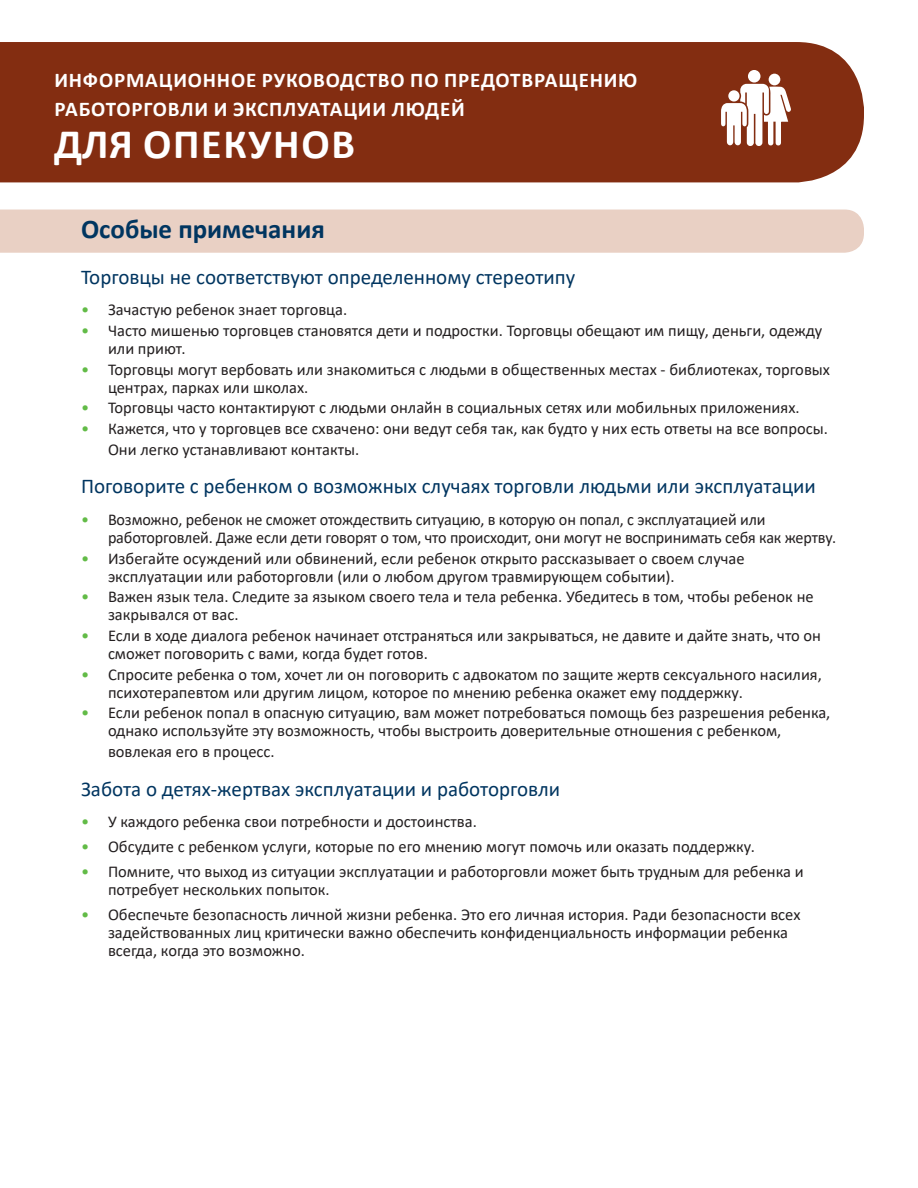
<style>
.page{position:relative;width:918px;height:1188px;background:#fff}
.page>*{position:absolute;margin:0;border:0;box-sizing:border-box;transform-origin:0 0}
.t1{font:700 42px "Calibri";letter-spacing:.04em;color:#fff}
.t2{font:700 27px "Calibri";color:#003560}
.t3{font:21px "Calibri";color:#003560}
.t4{font:700 21px/28.5px "Calibri";letter-spacing:.04em;color:#fff}
.t5{font:16.5px/18px "Calibri";color:#231f20}
.s1{color:#62bb47}
</style>
<div class="page">
<div style="left:0;top:42px;width:864px;height:140px;background:#832d11"></div>
<div style="left:0;top:210px;width:864px;height:43px;background:#e9d0c4"></div>
<div style="left:748px;top:70px;width:13px;height:13px;background:#fff;border-radius:50%"></div>
<div style="left:769px;top:74px;width:11px;height:11px;background:#fff;border-radius:50%"></div>
<svg style="left:721px;top:84px;width:70px;height:62px"></svg>
<p class="t4" style="left:54px;top:66px;width:585px">ИНФОРМАЦИОННОЕ РУКОВОДСТВО ПО ПРЕДОТВРАЩЕНИЮ<br>РАБОТОРГОВЛИ И ЭКСПЛУАТАЦИИ ЛЮДЕЙ</p>
<p class="t1" style="left:54px;top:114px;width:302px">ДЛЯ ОПЕКУНОВ</p>
<p class="t2" style="left:81px;top:210px;width:245px">Особые примечания</p>
<p class="t3" style="left:81px;top:262px;width:496px">Торговцы не соответствуют определенному стереотипу</p>
<p class="t5" style="left:81px;top:300px;width:268px"><span class="s1">•</span> Зачастую ребенок знает торговца.</p>
<p class="t5" style="left:108px;top:321px;width:716px;text-indent:-27px"><span class="s1">•</span> Часто мишенью торговцев становятся дети и подростки. Торговцы обещают им пищу, деньги, одежду или приют.</p>
<p class="t5" style="left:108px;top:360px;width:724px;text-indent:-27px"><span class="s1">•</span> Торговцы могут вербовать или знакомиться с людьми в общественных местах - библиотеках, торговых центрах, парках или школах.</p>
<p class="t5" style="left:81px;top:398px;width:720px"><span class="s1">•</span> Торговцы часто контактируют с людьми онлайн в социальных сетях или мобильных приложениях.</p>
<p class="t5" style="left:108px;top:418px;width:722px;line-height:20.7px;text-indent:-27px"><span class="s1">•</span> Кажется, что у торговцев все схвачено: они ведут себя так, как будто у них есть ответы на все вопросы.<br>Они легко устанавливают контакты.</p>
<p class="t3" style="left:81px;top:472px;width:736px">Поговорите с ребенком о возможных случаях торговли людьми или эксплуатации</p>
<p class="t5" style="left:108px;top:510px;width:730px;text-indent:-27px"><span class="s1">•</span> Возможно, ребенок не сможет отождествить ситуацию, в которую он попал, с эксплуатацией или работорговлей. Даже если дети говорят о том, что происходит, они могут не воспринимать себя как жертву.</p>
<p class="t5" style="left:108px;top:549px;width:638px;text-indent:-27px"><span class="s1">•</span> Избегайте осуждений или обвинений, если ребенок открыто рассказывает о своем случае эксплуатации или работорговли (или о любом другом травмирующем событии).</p>
<p class="t5" style="left:108px;top:587px;width:707px;text-indent:-27px"><span class="s1">•</span> Важен язык тела. Следите за языком своего тела и тела ребенка. Убедитесь в том, чтобы ребенок не закрывался от вас.</p>
<p class="t5" style="left:108px;top:626px;width:715px;text-indent:-27px"><span class="s1">•</span> Если в ходе диалога ребенок начинает отстраняться или закрываться, не давите и дайте знать, что он сможет поговорить с вами, когда будет готов.</p>
<p class="t5" style="left:108px;top:665px;width:715px;text-indent:-27px"><span class="s1">•</span> Спросите ребенка о том, хочет ли он поговорить с адвокатом по защите жертв сексуального насилия, психотерапевтом или другим лицом, которое по мнению ребенка окажет ему поддержку.</p>
<p class="t5" style="left:108px;top:703px;width:724px;text-indent:-27px"><span class="s1">•</span> Если ребенок попал в опасную ситуацию, вам может потребоваться помощь без разрешения ребенка, однако используйте эту возможность, чтобы выстроить доверительные отношения с ребенком,</p>
<p class="t5" style="left:108px;top:742px;width:168px">вовлекая его в процесс.</p>
<p class="t3" style="left:81px;top:774px;width:481px">Забота о детях-жертвах эксплуатации и работорговли</p>
<p class="t5" style="left:81px;top:812px;width:397px"><span class="s1">•</span> У каждого ребенка свои потребности и достоинства.</p>
<p class="t5" style="left:81px;top:837px;width:675px"><span class="s1">•</span> Обсудите с ребенком услуги, которые по его мнению могут помочь или оказать поддержку.</p>
<p class="t5" style="left:108px;top:862px;width:697px;text-indent:-27px"><span class="s1">•</span> Помните, что выход из ситуации эксплуатации и работорговли может быть трудным для ребенка и потребует нескольких попыток.</p>
<p class="t5" style="left:108px;top:905px;width:694px;text-indent:-27px"><span class="s1">•</span> Обеспечьте безопасность личной жизни ребенка. Это его личная история. Ради безопасности всех задействованных лиц критически важно обеспечить конфиденциальность информации ребенка всегда, когда это возможно.</p>
</div>
